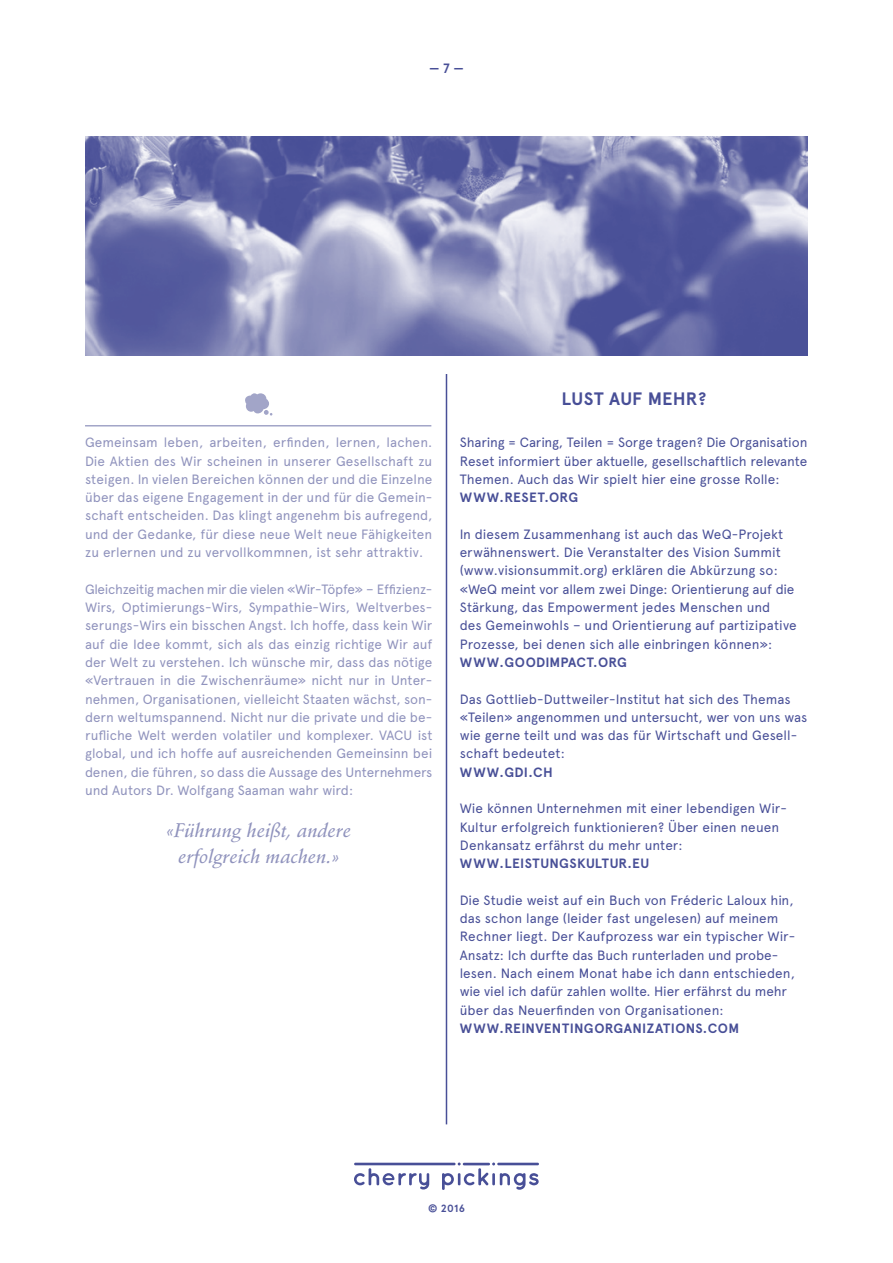
<style>
.page{position:relative;width:893px;height:1263px;background:#fff}
.page>*{position:absolute;margin:0;border:0;box-sizing:border-box;transform-origin:0 0}
.t1{font:italic 19.5px/25.5px "Stempel Schneidler Med";color:#9093bd;text-align:center}
.t2{font:700 18px "Apercu";color:#484f97}
.t3{font:13.5px/18.3px "Apercu";color:#484f97}
.t4{font:13.5px/18.3px "Apercu";letter-spacing:-.005em;color:#9093bd;text-align:justify}
.t5{font:700 13.5px "Apercu";letter-spacing:.02em;color:#484f97}
.t6{font:700 10.5px "Apercu";color:#484f97}
</style>
<div class="page">
<hr style="left:446px;top:374px;width:1px;height:750px;background:#484f97">
<svg style="left:354px;top:1168px;width:75px;height:21px"></svg>
<hr style="left:354px;top:1163px;width:102px;height:2px;background:#484f97">
<svg style="left:442px;top:1162px;width:97px;height:28px"></svg>
<hr style="left:463px;top:1163px;width:27px;height:2px;background:#484f97">
<hr style="left:85px;top:425px;width:346px;height:1px;background:#a2a5c8">
<svg style="left:245px;top:393px;width:27px;height:23px"></svg>
<img style="left:85px;top:136px;width:723px;height:220px">
<p class="t5" style="left:429px;top:60px;width:36px">— 7 —</p>
<p class="t4" style="left:85px;top:433px;width:349px">Gemeinsam leben, arbeiten, erfinden, lernen, lachen.<br>Die Aktien des Wir scheinen in unserer Gesellschaft zu steigen. In vielen Bereichen können der und die Einzelne über das eigene Engagement in der und für die Gemein&shy;schaft entscheiden. Das klingt angenehm bis aufregend, und der Gedanke, für diese neue Welt neue Fähigkeiten zu erlernen und zu vervollkommnen, ist sehr attraktiv.</p>
<p class="t4" style="left:85px;top:580px;width:349px;text-align:left">Gleichzeitig machen mir die vielen «Wir-Töpfe» – Effizienz-Wirs, Optimierungs-Wirs, Sympathie-Wirs, Weltverbes&shy;serungs-Wirs ein bisschen Angst. Ich hoffe, dass kein Wir auf die Idee kommt, sich als das einzig richtige Wir auf der Welt zu verstehen. Ich wünsche mir, dass das nötige «Vertrauen in die Zwischenräume» nicht nur in U nter&shy;nehmen, Organisationen, vielleicht Staaten wächst, son&shy;dern weltumspannend. Nicht nur die private und die be&shy;rufliche Welt werden volatiler und komplexer. VACU</p>
<p class="t4" style="left:85px;top:726px;width:349px;text-indent:333px">ist global, und ich hoffe auf ausreichenden Gemeinsinn bei denen, die führen, so dass die Aussage des U nternehmers und Autors Dr. Wolfgang Saaman wahr wird:</p>
<h1 class="t1" style="left:166px;top:818px;width:186px">«Führung heißt, andere erfolgreich machen.»</h1>
<h2 class="t2" style="left:561px;top:388px;width:12px">LUST</h2>
<h2 class="t2" style="left:609px;top:388px;width:99px">AUF MEHR?</h2>
<p class="t3" style="left:460px;top:433px;width:349px;text-align:justify">Sharing = Caring, Teilen = Sorge tragen? Die Organisation Reset informiert über aktuelle, gesellschaftlich relevante Themen. Auch das Wir spielt hier eine grosse Rolle:</p>
<p class="t5" style="left:460px;top:489px;width:14px">WWW</p>
<p class="t5" style="left:500px;top:489px;width:80px">.RESET.ORG</p>
<p class="t3" style="left:460px;top:525px;width:339px">In diesem Zusammenhang ist auch das WeQ-Projekt erwähnenswert. Die Veranstalter des Vision Summit (www.visionsummit.org) erklären die Abkürzung so: «WeQ meint vor allem zwei Dinge: Orientierung auf die Stärkung, das Empowerment jedes Menschen und<br>des Gemeinwohls – und Orientierung auf partizipative Prozesse, bei denen sich alle einbringen können»:</p>
<p class="t5" style="left:460px;top:654px;width:14px">WWW</p>
<p class="t5" style="left:500px;top:654px;width:129px">.GOODIMPACT.ORG</p>
<p class="t3" style="left:460px;top:689px;width:349px">Das Gottlieb-Duttweiler-I nstitut hat sich des Themas «Teilen» angenommen und untersucht, wer von uns was wie gerne teilt und was das für Wirtschaft und Gesell&shy;schaft bedeutet:</p>
<p class="t5" style="left:460px;top:764px;width:14px">WWW</p>
<p class="t5" style="left:500px;top:764px;width:55px">.GDI.CH</p>
<p class="t3" style="left:460px;top:799px;width:329px">Wie können U nternehmen mit einer lebendigen Wir-<br>Kultur erfolgreich funktionieren? Ü ber einen neuen<br>Denkansatz erfährst du mehr unter:</p>
<p class="t5" style="left:460px;top:855px;width:14px">WWW</p>
<p class="t5" style="left:500px;top:855px;width:151px">.LEISTUNGSKULTUR.EU</p>
<p class="t3" style="left:460px;top:891px;width:337px">Die Studie weist auf ein Buch von Fréderic Laloux hin, das schon lange (leider fast ungelesen) auf meinem Rechner liegt. Der Kaufprozess war ein typischer Wir-Ansatz: Ich durfte das Buch runterladen und probe&shy;lesen. Nach einem Monat habe ich dann entschieden, wie viel ich dafür zahlen wollte. Hier erfährst du mehr über das Neuerfinden von Organisationen:</p>
<p class="t5" style="left:460px;top:1020px;width:14px">WWW</p>
<p class="t5" style="left:500px;top:1020px;width:241px">.REINVENTINGORGANIZATIONS.COM</p>
<p class="t6" style="left:428px;top:1202px;width:38px">© 2016</p>
</div>
